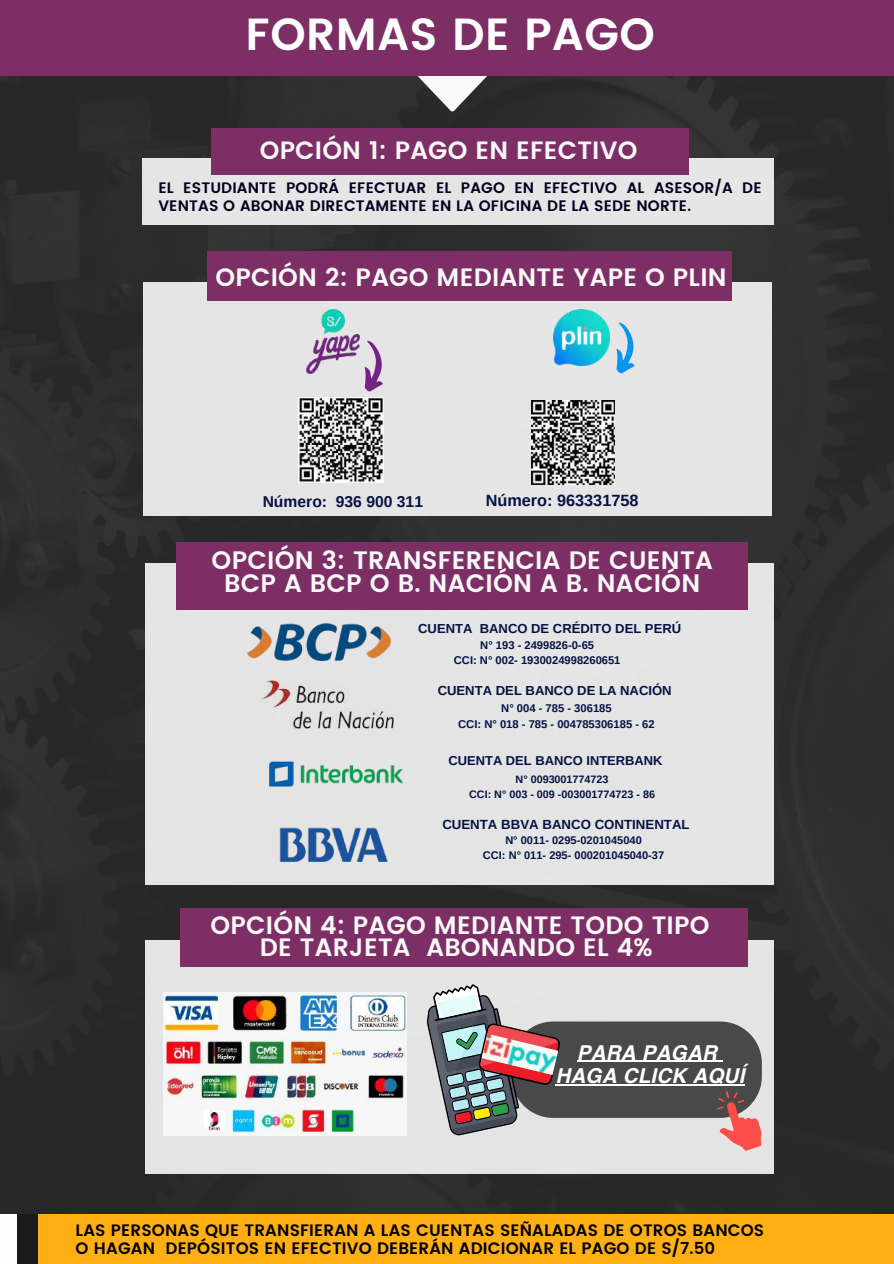
<style>
.page{position:relative;width:894px;height:1264px;background:#fff}
.page>*{position:absolute;margin:0;border:0;box-sizing:border-box;transform-origin:0 0}
.t1{font:600 45px "Poppins";letter-spacing:.01em;color:#fefefe}
.t2{font:600 25.2px/22.5px "Poppins";letter-spacing:.01em;color:#f9f9f9;text-align:center}
.t3{font:600 25.05px/22.5px "Poppins";letter-spacing:.01em;color:#f9f9f9;text-align:center}
.t4{font:italic 700 20.55px/23.7px "Helvetica";letter-spacing:.01em;color:#fff;text-align:center}
.t5{font:600 16.5px/18px "Poppins";letter-spacing:.01em;color:#000}
.t6{font:700 16.2px "Arimo";color:#051243}
.t7{font:700 15.75px "Arimo";color:#051243}
.t8{font:600 15.15px/18.3px "Poppins";letter-spacing:.01em;color:#000020}
.t9{font:700 13.2px "Arimo";color:#051243}
.t10{font:700 13.05px "Arimo";color:#051243}
.t11{font:700 12.9px "Arimo";color:#051243}
.t12{font:700 11.25px/15.5px "Arimo";color:#051243;text-align:center}
.t13{font:700 11.1px/15.3px "Arimo";color:#051243;text-align:center}
.t14{font:700 10.8px/14.5px "Arimo";color:#051243;text-align:center}
</style>
<div class="page">
<div style="left:0;top:63px;width:893px;height:1154px;background:#2b2a2a"></div>
<div style="left:143px;top:283px;width:628px;height:233px;background:#e5e5e5"></div>
<div style="left:142px;top:158px;width:631px;height:67px;background:#e6e6e6"></div>
<div style="left:211px;top:129px;width:477px;height:46px;background:#7d2f65"></div>
<div style="left:207px;top:251px;width:524px;height:50px;background:#7d2f65"></div>
<div style="left:145px;top:563px;width:628px;height:322px;background:#e5e4e4"></div>
<div style="left:176px;top:542px;width:571px;height:68px;background:#7d2f65"></div>
<img style="left:307px;top:309px;width:52px;height:64px">
<svg style="left:364px;top:340px;width:19px;height:51px"></svg>
<img style="left:298px;top:397px;width:85px;height:85px">
<svg style="left:417px;top:76px;width:70px;height:35px"></svg>
<div style="left:0;top:0;width:893px;height:76px;background:#7d2f65"></div>
<img style="left:247px;top:623px;width:143px;height:37px">
<img style="left:262px;top:680px;width:131px;height:48px">
<img style="left:269px;top:762px;width:133px;height:25px">
<div style="left:0;top:1214px;width:893px;height:49px;background:#ffaf13"></div>
<div style="left:0;top:1214px;width:38px;height:49px;background:#fefefe"></div>
<div style="left:17px;top:1214px;width:21px;height:49px;background:#1a1a1a"></div>
<img style="left:279px;top:827px;width:108px;height:34px">
<img style="left:553px;top:309px;width:56px;height:56px">
<svg style="left:616px;top:322px;width:18px;height:51px"></svg>
<img style="left:531px;top:400px;width:83px;height:84px">
<div style="left:145px;top:940px;width:628px;height:233px;background:#e4e4e4"></div>
<div style="left:180px;top:907px;width:567px;height:59px;background:#7d2f65"></div>
<img style="left:163px;top:992px;width:243px;height:143px">
<svg style="left:427px;top:984px;width:334px;height:166px"></svg>
<hr style="left:555px;top:1084px;width:189px;height:1px;background:#fff">
<h1 class="t1" style="left:245px;top:8px;width:411px">FORMAS DE PAGO</h1>
<h3 class="t3" style="left:260px;top:139px;width:379px">OPCIÓN 1: PAGO EN EFECTIVO</h3>
<p class="t8" style="left:158px;top:178px;width:604px">EL ESTUDIANTE PODRÁ EFECTUAR EL PAGO EN EFECTIVO AL ASESOR/A DE<br>VENTAS O ABONAR DIRECTAMENTE EN LA OFICINA DE LA SEDE NORTE.</p>
<h3 class="t3" style="left:215px;top:266px;width:512px">OPCIÓN 2: PAGO MEDIANTE YAPE O PLIN</h3>
<p class="t7" style="left:262px;top:492px;width:162px">Número: 936 900 311</p>
<p class="t6" style="left:485px;top:491px;width:154px">Número: 963331758</p>
<h2 class="t2" style="left:211px;top:549px;width:502px">OPCIÓN 3: TRANSFERENCIA DE CUENTA<br>BCP A BCP O B. NACIÓN A B. NACIÓN</h2>
<p class="t10" style="left:418px;top:621px;width:264px">CUENTA BANCO DE CRÉDITO DEL PERÚ</p>
<p class="t13" style="left:453px;top:637px;width:168px">N° 193 - 2499826-0-65<br>CCI: N° 002- 1930024998260651</p>
<p class="t10" style="left:437px;top:683px;width:235px">CUENTA DEL BANCO DE LA NACIÓN</p>
<p class="t12" style="left:458px;top:700px;width:198px">N° 004 - 785 - 306185<br>CCI: N° 018 - 785 - 004785306185 - 62</p>
<p class="t11" style="left:448px;top:753px;width:215px">CUENTA DEL BANCO INTERBANK</p>
<p class="t14" style="left:469px;top:772px;width:187px">N° 0093001774723<br>CCI: N° 003 - 009 -003001774723 - 86</p>
<p class="t9" style="left:442px;top:817px;width:249px">CUENTA BBVA BANCO CONTINENTAL</p>
<p class="t13" style="left:483px;top:832px;width:183px;line-height:14.9px">N° 0011- 0295-0201045040<br>CCI: N° 011- 295- 000201045040-37</p>
<h3 class="t3" style="left:210px;top:914px;width:500px">OPCIÓN 4: PAGO MEDIANTE TODO TIPO<br>DE TARJETA ABONANDO EL 4%</h3>
<p class="t4" style="left:555px;top:1042px;width:190px">PARA PAGAR<br>HAGA CLICK AQUÍ</p>
<p class="t5" style="left:76px;top:1221px;width:690px">LAS PERSONAS QUE TRANSFIERAN A LAS CUENTAS SEÑALADAS DE OTROS BANCOS<br>O HAGAN DEPÓSITOS EN EFECTIVO DEBERÁN ADICIONAR EL PAGO DE S/7.50</p>
</div>
